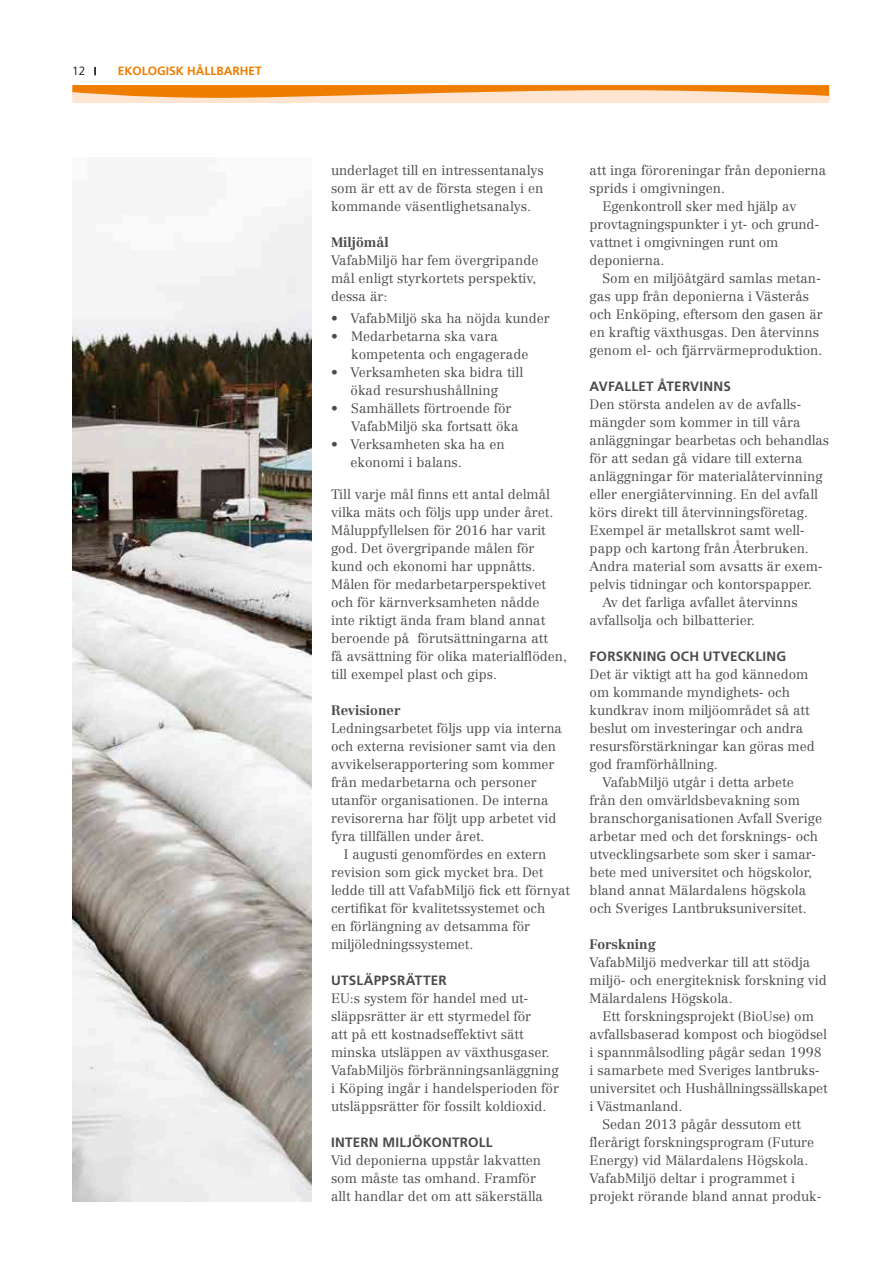
<style>
.page{position:relative;width:893px;height:1263px;background:#fff}
.page>*{position:absolute;margin:0;border:0;box-sizing:border-box;transform-origin:0 0}
.t1{font:300 13.5px/18px "Centennial LT Std";color:#4a4a49}
.t2{font:700 13.5px "Frutiger LT Std";letter-spacing:.015em;color:#4a4a49}
.t3{font:700 13.5px "Centennial LT Std";color:#4a4a49}
.t4{font:700 12px "Frutiger LT Std";color:#ef7d00}
.t5{font:300 12px "Frutiger LT Std";color:#000}
</style>
<div class="page">
<svg style="left:94px;top:67px;width:2px;height:8px"></svg>
<svg style="left:72px;top:85px;width:757px;height:18px;background:#f6b36c"></svg>
<img style="left:72px;top:215px;width:240px;height:986px">
<p class="t5" style="left:72px;top:64px;width:15px">12</p>
<p class="t4" style="left:118px;top:64px;width:146px">EKOLOGISK HÅLLBARHET</p>
<p class="t1" style="left:331px;top:161px;width:214px;text-align:justify">underlaget till en intressentanalys som är ett av de första stegen i en kommande väsentlighetsanalys.</p>
<p class="t3" style="left:331px;top:234px;width:59px">Miljömål</p>
<p class="t1" style="left:331px;top:251px;width:209px">VafabMiljö har fem övergripande mål enligt styrkortets perspektiv, dessa är:</p>
<p class="t1" style="left:331px;top:310px;width:220px">• VafabMiljö ska ha nöjda kunder</p>
<p class="t1" style="left:351px;top:328px;width:179px;text-indent:-20px">• Medarbetarna ska vara kompetenta och engagerade</p>
<p class="t1" style="left:331px;top:364px;width:194px;text-align:center">• Verksamheten ska bidra till ökad resurshushållning</p>
<p class="t1" style="left:351px;top:400px;width:169px;text-indent:-20px">• Samhällets förtroende för<br>VafabMiljö ska fortsatt öka</p>
<p class="t1" style="left:351px;top:436px;width:156px;text-indent:-20px">• Verksamheten ska ha en ekonomi i balans.</p>
<p class="t1" style="left:331px;top:485px;width:238px">Till varje mål finns ett antal delmål vilka mäts och följs upp under året.<br>Måluppfyllelsen för 2016 har varit god. Det övergripande målen för kund och ekonomi har uppnåtts.<br>Målen för medarbetarperspektivet och för kärnverksamheten nådde<br>inte riktigt ända fram bland annat beroende på förutsättningarna att<br>få avsättning för olika materialflöden, till exempel plast och gips.</p>
<p class="t3" style="left:331px;top:702px;width:71px">Revisioner</p>
<p class="t1" style="left:331px;top:719px;width:233px">Ledningsarbetet följs upp via interna och externa revisioner samt via den avvikelserapportering som kommer från medarbetarna och personer utanför organisationen. De interna revisorerna har följt upp arbetet vid fyra tillfällen under året.</p>
<p class="t1" style="left:331px;top:845px;width:241px;text-indent:13px">I augusti genomfördes en extern revision som gick mycket bra. Det ledde till att VafabMiljö fick ett förnyat certifikat för kvalitetssystemet och<br>en förlängning av detsamma för miljöledningssystemet.</p>
<p class="t2" style="left:331px;top:972px;width:117px">UTSLÄPPSRÄTTER</p>
<p class="t1" style="left:331px;top:989px;width:230px">EU:s system för handel med ut&shy;släppsrätter är ett styrmedel för<br>att på ett kostnadseffektivt sätt minska utsläppen av växthusgaser.<br>VafabMiljös förbränningsanläggning i Köping ingår i handelsperioden för utsläppsrätter för fossilt koldioxid.</p>
<p class="t2" style="left:331px;top:1134px;width:163px">INTERN MILJÖKONTROLL</p>
<p class="t1" style="left:331px;top:1151px;width:214px">Vid deponierna uppstår lakvatten som måste tas omhand. Framför allt handlar det om att säkerställa</p>
<p class="t1" style="left:590px;top:161px;width:238px">att inga föroreningar från deponierna</p>
<p class="t1" style="left:590px;top:179px;width:137px">sprids i omgivningen.</p>
<p class="t1" style="left:602px;top:197px;width:196px">Egenkontroll sker med hjälp av</p>
<p class="t1" style="left:590px;top:215px;width:231px">provtagningspunkter i yt- och grund-</p>
<p class="t1" style="left:590px;top:233px;width:190px">vattnet i omgivningen runt om</p>
<p class="t1" style="left:590px;top:251px;width:76px">deponierna.</p>
<p class="t1" style="left:602px;top:269px;width:220px">Som en miljöåtgärd samlas metan-</p>
<p class="t1" style="left:590px;top:287px;width:221px">gas upp från deponierna i Västerås</p>
<p class="t1" style="left:590px;top:305px;width:235px">och Enköping, eftersom den gasen är</p>
<p class="t1" style="left:590px;top:323px;width:231px">en kraftig växthusgas. Den återvinns</p>
<p class="t1" style="left:590px;top:341px;width:234px">genom el- och fjärrvärmeproduktion.</p>
<p class="t2" style="left:590px;top:378px;width:143px">AVFALLET ÅTERVINNS</p>
<p class="t1" style="left:590px;top:395px;width:213px">Den största andelen av de avfalls-</p>
<p class="t1" style="left:590px;top:413px;width:212px">mängder som kommer in till våra</p>
<p class="t1" style="left:590px;top:431px;width:241px">anläggningar bearbetas och behandlas</p>
<p class="t1" style="left:590px;top:449px;width:215px">för att sedan gå vidare till externa</p>
<p class="t1" style="left:590px;top:467px;width:234px">anläggningar för materialåtervinning</p>
<p class="t1" style="left:590px;top:485px;width:230px">eller energiåtervinning. En del avfall</p>
<p class="t1" style="left:590px;top:503px;width:220px">körs direkt till återvinningsföretag.</p>
<p class="t1" style="left:590px;top:521px;width:217px">Exempel är metallskrot samt well-</p>
<p class="t1" style="left:590px;top:539px;width:221px">papp och kartong från Återbruken.</p>
<p class="t1" style="left:590px;top:557px;width:235px">Andra material som avsatts är exem-</p>
<p class="t1" style="left:590px;top:575px;width:224px">pelvis tidningar och kontorspapper.</p>
<p class="t1" style="left:602px;top:593px;width:197px">Av det farliga avfallet återvinns</p>
<p class="t1" style="left:590px;top:611px;width:167px">avfallsolja och bilbatterier.</p>
<p class="t2" style="left:590px;top:648px;width:198px">FORSKNING OCH UTVECKLING</p>
<p class="t1" style="left:590px;top:665px;width:220px">Det är viktigt att ha god kännedom</p>
<p class="t1" style="left:590px;top:683px;width:202px">om kommande myndighets- och</p>
<p class="t1" style="left:590px;top:701px;width:221px">kundkrav inom miljöområdet så att</p>
<p class="t1" style="left:590px;top:719px;width:215px">beslut om investeringar och andra</p>
<p class="t1" style="left:590px;top:737px;width:227px">resursförstärkningar kan göras med</p>
<p class="t1" style="left:590px;top:755px;width:130px">god framförhållning.</p>
<p class="t1" style="left:602px;top:773px;width:193px">VafabMiljö utgår i detta arbete</p>
<p class="t1" style="left:590px;top:791px;width:212px">från den omvärldsbevakning som</p>
<p class="t1" style="left:590px;top:809px;width:234px">branschorganisationen Avfall Sverige</p>
<p class="t1" style="left:590px;top:827px;width:230px">arbetar med och det forsknings- och</p>
<p class="t1" style="left:590px;top:845px;width:228px">utvecklingsarbete som sker i samar-</p>
<p class="t1" style="left:590px;top:863px;width:224px">bete med universitet och högskolor,</p>
<p class="t1" style="left:590px;top:881px;width:218px">bland annat Mälardalens högskola</p>
<p class="t1" style="left:590px;top:899px;width:219px">och Sveriges Lantbruksuniversitet.</p>
<p class="t3" style="left:590px;top:936px;width:68px">Forskning</p>
<p class="t1" style="left:590px;top:953px;width:239px">VafabMiljö medverkar till att stödja miljö- och energiteknisk forskning vid<br>Mälardalens Högskola.</p>
<p class="t1" style="left:602px;top:1007px;width:213px">Ett forskningsprojekt (BioUse) om</p>
<p class="t1" style="left:590px;top:1025px;width:239px">avfallsbaserad kompost och biogödsel</p>
<p class="t1" style="left:590px;top:1043px;width:233px">i spannmålsodling pågår sedan 1998</p>
<p class="t1" style="left:590px;top:1061px;width:232px">i samarbete med Sveriges lantbruks-</p>
<p class="t1" style="left:590px;top:1079px;width:240px">universitet och Hushållningssällskapet</p>
<p class="t1" style="left:590px;top:1097px;width:94px">i Västmanland.</p>
<p class="t1" style="left:602px;top:1115px;width:200px">Sedan 2013 pågår dessutom ett</p>
<p class="t1" style="left:590px;top:1133px;width:226px">flerårigt forskningsprogram (Future</p>
<p class="t1" style="left:590px;top:1151px;width:220px">Energy) vid Mälardalens Högskola.</p>
<p class="t1" style="left:590px;top:1169px;width:207px">VafabMiljö deltar i programmet i</p>
<p class="t1" style="left:590px;top:1187px;width:234px">projekt rörande bland annat produk-</p>
</div>
